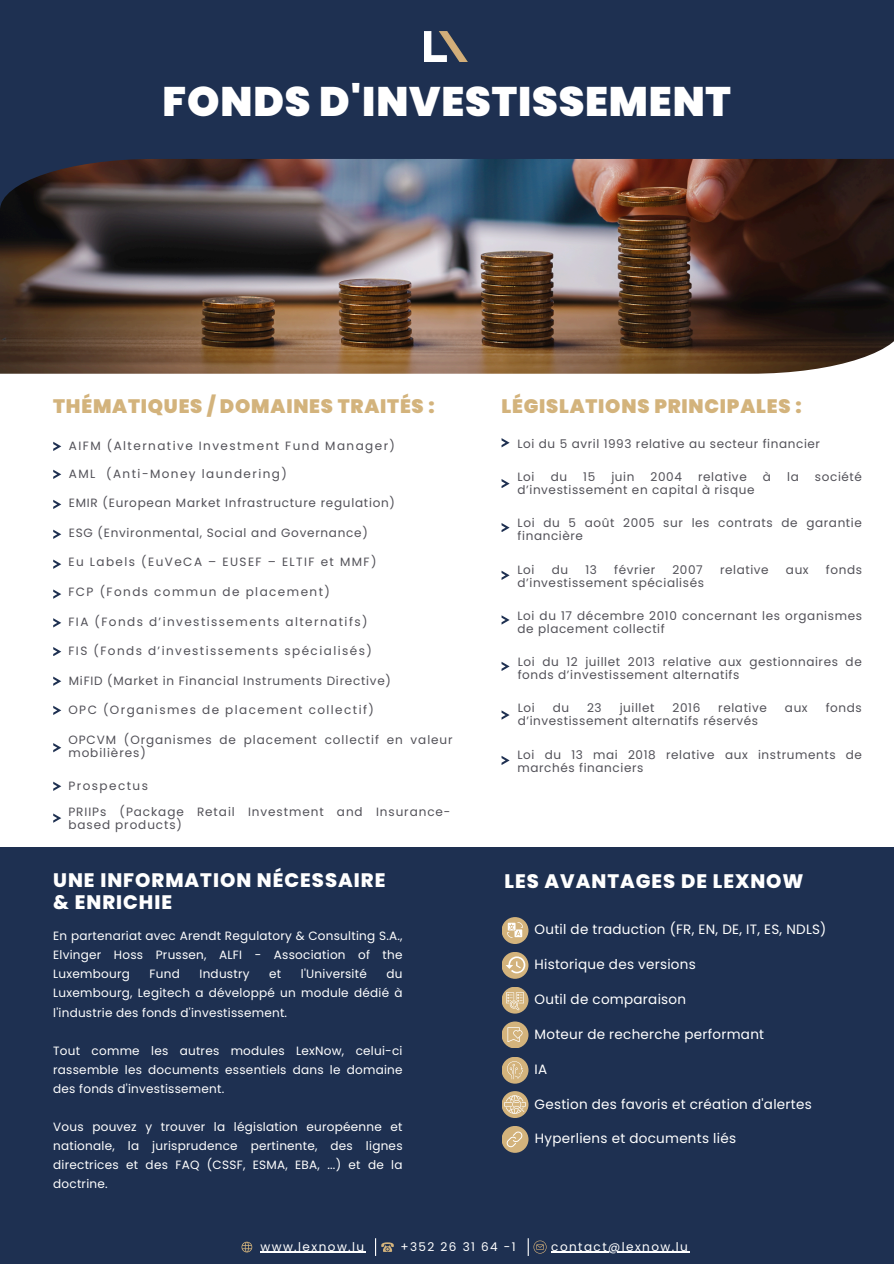
<style>
.page{position:relative;width:894px;height:1264px;background:#fff}
.page>*{position:absolute;margin:0;border:0;box-sizing:border-box;transform-origin:0 0}
.t1{font:900 41.1px "Poppins";letter-spacing:.02em;color:#fff}
.t2{font:800 19.5px/21.3px "Poppins";letter-spacing:.05em;color:#fff}
.t3{font:900 19.5px "Poppins";letter-spacing:.04em;color:#d3b37c}
.t4{font:13.5px "Poppins";letter-spacing:.02em;color:#fff}
.t5{font:12px/13px "Poppins";letter-spacing:.06em;color:#525158}
.t6{font:12px/19px "Poppins";letter-spacing:.02em;color:#fff;text-align:justify}
.t7{font:12px "Poppins";letter-spacing:.12em;color:#525158}
.t8{font:12px "Poppins";letter-spacing:.12em;color:#fff}
</style>
<div class="page">
<div style="left:0;top:847px;width:893px;height:416px;background:#1e3051"></div>
<div style="left:0;top:0;width:893px;height:331px;background:#1e3051"></div>
<img style="left:424px;top:31px;width:44px;height:31px">
<img style="left:0;top:159px;width:893px;height:215px">
<svg style="left:53px;top:442px;width:8px;height:9px"></svg>
<svg style="left:53px;top:469px;width:8px;height:9px"></svg>
<svg style="left:53px;top:499px;width:8px;height:9px"></svg>
<svg style="left:53px;top:529px;width:8px;height:9px"></svg>
<svg style="left:53px;top:559px;width:8px;height:9px"></svg>
<svg style="left:53px;top:589px;width:8px;height:9px"></svg>
<svg style="left:53px;top:618px;width:8px;height:9px"></svg>
<svg style="left:53px;top:647px;width:8px;height:9px"></svg>
<svg style="left:53px;top:676px;width:8px;height:9px"></svg>
<svg style="left:53px;top:705px;width:8px;height:9px"></svg>
<svg style="left:53px;top:743px;width:8px;height:9px"></svg>
<svg style="left:53px;top:781px;width:8px;height:9px"></svg>
<svg style="left:53px;top:813px;width:8px;height:9px"></svg>
<svg style="left:501px;top:438px;width:8px;height:9px"></svg>
<svg style="left:501px;top:479px;width:8px;height:9px"></svg>
<svg style="left:501px;top:523px;width:8px;height:9px"></svg>
<svg style="left:501px;top:570px;width:8px;height:9px"></svg>
<svg style="left:501px;top:615px;width:8px;height:9px"></svg>
<svg style="left:501px;top:661px;width:8px;height:9px"></svg>
<svg style="left:501px;top:710px;width:8px;height:9px"></svg>
<svg style="left:501px;top:755px;width:8px;height:9px"></svg>
<svg style="left:241px;top:1241px;width:11px;height:11px"></svg>
<hr style="left:260px;top:1251px;width:105px;height:1px;background:#fff">
<svg style="left:375px;top:1238px;width:19px;height:17px"></svg>
<svg style="left:527px;top:1238px;width:19px;height:17px"></svg>
<hr style="left:551px;top:1251px;width:138px;height:1px;background:#fff">
<svg style="left:501px;top:951px;width:27px;height:27px"></svg>
<svg style="left:505px;top:956px;width:20px;height:17px"></svg>
<svg style="left:501px;top:917px;width:27px;height:27px"></svg>
<svg style="left:507px;top:922px;width:15px;height:15px"></svg>
<svg style="left:501px;top:986px;width:27px;height:27px"></svg>
<svg style="left:506px;top:992px;width:18px;height:18px"></svg>
<svg style="left:501px;top:1091px;width:27px;height:26px"></svg>
<svg style="left:504px;top:1095px;width:22px;height:18px"></svg>
<svg style="left:501px;top:1125px;width:27px;height:27px"></svg>
<svg style="left:506px;top:1131px;width:16px;height:16px"></svg>
<div style="left:501px;top:1021px;width:27px;height:27px;background:#d3b37c;border-radius:50%"></div>
<svg style="left:507px;top:1027px;width:15px;height:14px"></svg>
<div style="left:501px;top:1056px;width:27px;height:27px;background:#d3b37c;border-radius:50%"></div>
<svg style="left:507px;top:1061px;width:15px;height:18px"></svg>
<p class="t1" style="left:163px;top:73px;width:569px">FONDS D'INVESTISSEMENT</p>
<p class="t3" style="left:53px;top:392px;width:383px">THÉMATIQUES / DOMAINES TRAITÉS :</p>
<p class="t7" style="left:69px;top:437px;width:327px">AIFM (Alternative Investment Fund Manager)</p>
<p class="t5" style="left:517px;top:437px;width:304px">Loi du 5 avril 1993 relative au secteur financier</p>
<p class="t3" style="left:501px;top:392px;width:301px">LÉGISLATIONS PRINCIPALES :</p>
<p class="t7" style="left:69px;top:465px;width:219px">AML (Anti-Money laundering)</p>
<p class="t5" style="left:69px;top:496px;width:327px">EMIR (European Market Infrastructure regulation)</p>
<p class="t5" style="left:69px;top:526px;width:300px">ESG (Environmental, Social and Governance)</p>
<p class="t7" style="left:68px;top:553px;width:309px">Eu Labels (EuVeCA – EUSEF – ELTIF et MMF)</p>
<p class="t7" style="left:68px;top:583px;width:263px">FCP (Fonds commun de placement)</p>
<p class="t7" style="left:68px;top:613px;width:300px">FIA (Fonds d’investissements alternatifs)</p>
<p class="t7" style="left:68px;top:642px;width:305px">FIS (Fonds d’investissements spécialisés)</p>
<p class="t5" style="left:69px;top:674px;width:323px">MiFID (Market in Financial Instruments Directive)</p>
<p class="t7" style="left:68px;top:701px;width:307px">OPC (Organismes de placement collectif)</p>
<p class="t5" style="left:68px;top:733px;width:385px">OPCVM (Organismes de placement collectif en valeur mobilières)</p>
<p class="t7" style="left:68px;top:777px;width:81px">Prospectus</p>
<p class="t5" style="left:68px;top:804px;width:383px">PRIIPs (Package Retail Investment and Insurance&shy;based products)</p>
<h2 class="t2" style="left:53px;top:869px;width:333px">UNE INFORMATION NÉCESSAIRE &amp; ENRICHIE</h2>
<h2 class="t6" style="left:53px;top:926px;width:351px">En partenariat avec Arendt Regulatory &amp; Consulting S.A., Elvinger Hoss Prussen, ALFI - Association of the Luxembourg</h2>
<h2 class="t6" style="left:149px;top:964px;width:32px">Fund</h2>
<h2 class="t6" style="left:199px;top:964px;width:51px">Industry</h2>
<h2 class="t6" style="left:269px;top:964px;width:14px">et</h2>
<h2 class="t6" style="left:301px;top:964px;width:67px">l'Université</h2>
<h2 class="t6" style="left:53px;top:964px;width:351px;text-indent:333px">du Luxembourg, Legitech a développé un module dédié à l'industrie des fonds d'investissement.</h2>
<p class="t6" style="left:53px;top:1040px;width:351px">Tout comme les autres modules LexNow, celui-ci rassemble les documents essentiels dans le domaine des fonds d'investissement.</p>
<p class="t6" style="left:53px;top:1116px;width:351px">Vous pouvez y trouver la législation européenne et nationale, la jurisprudence pertinente, des lignes directrices et des FAQ (CSSF, ESMA, EBA, ...) et de la doctrine.</p>
<p class="t5" style="left:517px;top:470px;width:19px">Loi</p>
<p class="t5" style="left:550px;top:470px;width:18px">du</p>
<p class="t5" style="left:583px;top:470px;width:13px">15</p>
<p class="t5" style="left:611px;top:470px;width:25px">juin</p>
<p class="t5" style="left:650px;top:470px;width:33px">2004</p>
<p class="t5" style="left:697px;top:470px;width:50px">relative</p>
<p class="t5" style="left:762px;top:470px;width:10px">à</p>
<p class="t5" style="left:787px;top:470px;width:13px">la</p>
<p class="t5" style="left:814px;top:470px;width:49px">société</p>
<p class="t5" style="left:517px;top:483px;width:238px">d’investissement en capital à risque</p>
<p class="t5" style="left:517px;top:516px;width:345px">Loi du 5 août 2005 sur les contrats de garantie financière</p>
<p class="t5" style="left:517px;top:563px;width:19px">Loi</p>
<p class="t5" style="left:551px;top:563px;width:18px">du</p>
<p class="t5" style="left:585px;top:563px;width:13px">13</p>
<p class="t5" style="left:614px;top:563px;width:43px">février</p>
<p class="t5" style="left:672px;top:563px;width:32px">2007</p>
<p class="t5" style="left:719px;top:563px;width:50px">relative</p>
<p class="t5" style="left:785px;top:563px;width:24px">aux</p>
<p class="t5" style="left:825px;top:563px;width:38px">fonds</p>
<p class="t5" style="left:517px;top:576px;width:188px">d’investissement spécialisés</p>
<p class="t5" style="left:517px;top:609px;width:346px">Loi du 17 décembre 2010 concernant les organismes de placement collectif</p>
<p class="t5" style="left:517px;top:655px;width:345px">Loi du 12 juillet 2013 relative aux gestionnaires de fonds d’investissement alternatifs</p>
<p class="t5" style="left:517px;top:701px;width:19px">Loi</p>
<p class="t5" style="left:552px;top:701px;width:18px">du</p>
<p class="t5" style="left:587px;top:701px;width:16px">23</p>
<p class="t5" style="left:619px;top:701px;width:36px">juillet</p>
<p class="t5" style="left:672px;top:701px;width:29px">2016</p>
<p class="t5" style="left:718px;top:701px;width:50px">relative</p>
<p class="t5" style="left:784px;top:701px;width:24px">aux</p>
<p class="t5" style="left:825px;top:701px;width:38px">fonds</p>
<p class="t5" style="left:517px;top:714px;width:242px">d’investissement alternatifs réservés</p>
<p class="t5" style="left:517px;top:748px;width:346px">Loi du 13 mai 2018 relative aux instruments de marchés financiers</p>
<p class="t2" style="left:504px;top:871px;width:300px">LES AVANTAGES DE LEXNOW</p>
<p class="t4" style="left:534px;top:919px;width:293px">Outil de traduction (FR, EN, DE, IT, ES, NDLS)</p>
<p class="t4" style="left:534px;top:955px;width:163px">Historique des versions</p>
<p class="t4" style="left:534px;top:989px;width:153px">Outil de comparaison</p>
<p class="t4" style="left:534px;top:1024px;width:231px">Moteur de recherche performant</p>
<p class="t4" style="left:534px;top:1059px;width:14px">IA</p>
<p class="t4" style="left:534px;top:1094px;width:278px">Gestion des favoris et création d'alertes</p>
<p class="t4" style="left:534px;top:1128px;width:203px">Hyperliens et documents liés</p>
<p class="t8" style="left:260px;top:1237px;width:105px">www.lexnow.lu</p>
<p class="t6" style="left:400px;top:1236px;width:117px">+352 26 31 64 -1</p>
<p class="t8" style="left:551px;top:1238px;width:138px">contact@lexnow.lu</p>
</div>
